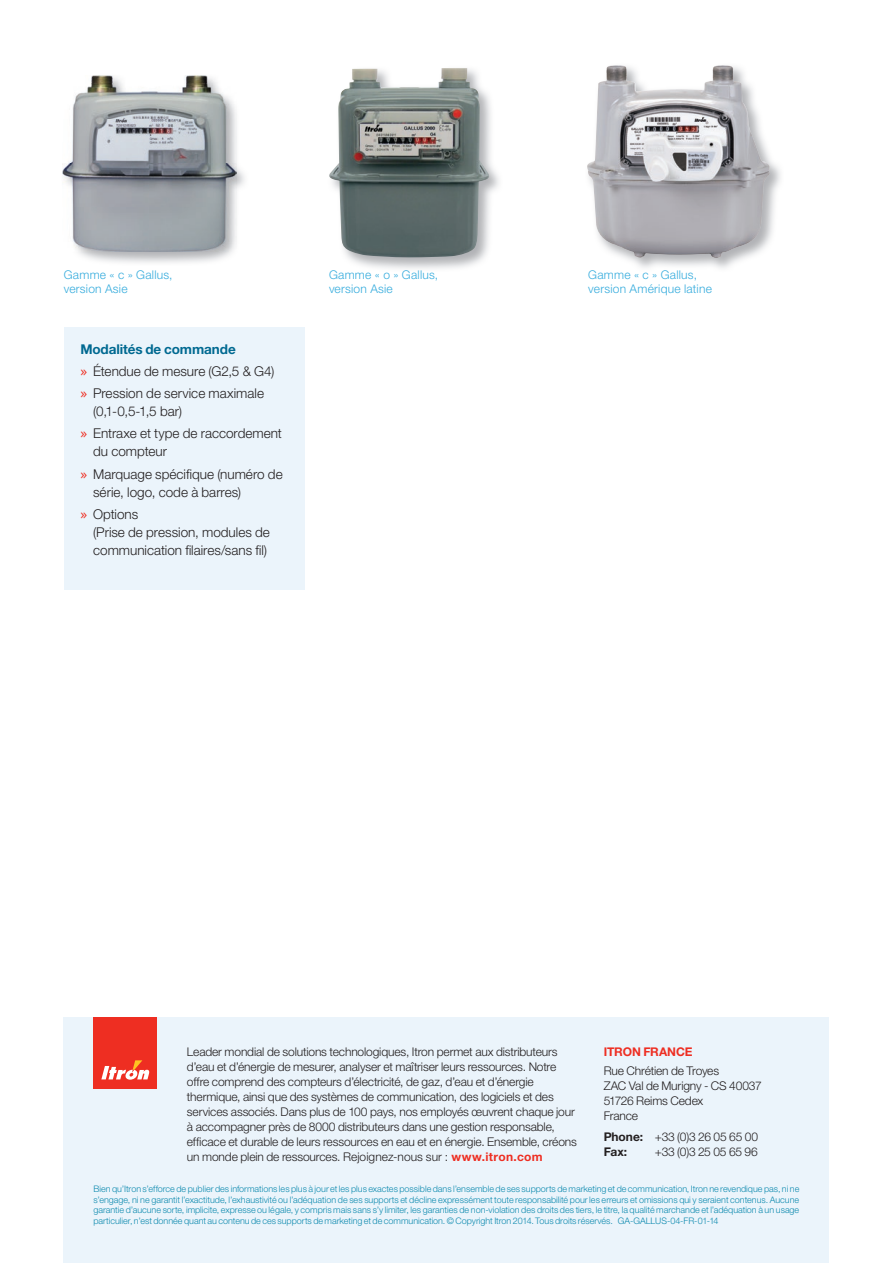
<style>
.page{position:relative;width:893px;height:1263px;background:#fff}
.page>*{position:absolute;margin:0;border:0;box-sizing:border-box;transform-origin:0 0}
.t1{font:300 13.5px/22.2px "Helvetica Neue LT Std";color:#231f20}
.t2{font:300 12px/15px "Helvetica Neue LT Std";letter-spacing:-.01em;color:#231f20}
.t3{font:300 12px/14.4px "Helvetica Neue LT Std";letter-spacing:.02em;color:#36acdd}
.t4{font:700 12px "Helvetica Neue LT Std";letter-spacing:-.01em;color:#ee2e22}
.t5{font:300 9px/10.5px "Helvetica Neue LT Std";color:#0d8aaf;text-align:justify}
.s1{font-weight:700;color:#006991}
.s2{font-family:"Lucida Grande";font-weight:400;color:#ee2e22}
.s3{font-weight:700;color:#ee2e22}
.s4{font-weight:700}
</style>
<div class="page">
<img style="left:623px;top:65px;width:158px;height:203px">
<img style="left:587px;top:65px;width:135px;height:192px">
<img style="left:329px;top:68px;width:164px;height:189px">
<img style="left:78px;top:75px;width:167px;height:188px">
<img style="left:62px;top:76px;width:174px;height:175px">
<div style="left:64px;top:327px;width:241px;height:263px;background:#ebf4fb"></div>
<div style="left:64px;top:1018px;width:765px;height:245px;background:#ebf4fb"></div>
<div style="left:93px;top:1017px;width:64px;height:72px;background:#ee2e22"></div>
<svg style="left:101px;top:1060px;width:49px;height:20px"></svg>
<h2 class="t3" style="left:64px;top:267px;width:110px">Gamme « c » Gallus, version Asie</h2>
<h1 class="t1" style="left:80px;top:337px;width:195px"><span class="s1">Modalités de commande<br></span><span class="s2">»</span> Étendue de mesure (G2,5 &amp; G4) <span class="s2">»</span> Pression de service maximale</h1>
<h1 class="t1" style="left:80px;top:400px;width:203px;text-indent:13px">(0,1-0,5-1,5 bar)<br><span class="s2">»</span> Entraxe et type de raccordement</h1>
<h1 class="t1" style="left:80px;top:440px;width:204px;text-indent:13px">du compteur<br><span class="s2">»</span> Marquage spécifique (numéro de</h1>
<h1 class="t1" style="left:80px;top:480px;width:162px;text-indent:13px">série, logo, code à barres) <span class="s2">»</span> Options</h1>
<h1 class="t1" style="left:93px;top:523px;width:178px;line-height:18px">(Prise de pression, modules de communication filaires/sans fil)</h1>
<h2 class="t3" style="left:329px;top:267px;width:111px">Gamme « o » Gallus, version Asie</h2>
<h2 class="t3" style="left:588px;top:267px;width:125px">Gamme « c » Gallus, version Amérique latine</h2>
<p class="t2" style="left:187px;top:1044px;width:391px">Leader mondial de solutions technologiques, Itron permet aux distributeurs d’eau et d’énergie de mesurer, analyser et maîtriser leurs ressources. Notre offre comprend des compteurs d’électricité, de gaz, d’eau et d’énergie thermique, ainsi que des systèmes de communication, des logiciels et des services associés. Dans plus de 100 pays, nos employés œuvrent chaque jour à accompagner près de 8000 distributeurs dans une gestion responsable, efficace et durable de leurs ressources en eau et en énergie. Ensemble, créons un monde plein de ressources. Rejoignez-nous sur : <span class="s3">www.itron.com</span></p>
<h2 class="t4" style="left:604px;top:1044px;width:90px">ITRON FRANCE</h2>
<h2 class="t2" style="left:604px;top:1063px;width:160px">Rue Chrétien de Troyes<br>ZAC Val de Murigny - CS 40037<br>51726 Reims Cedex<br>France</h2>
<h2 class="t2" style="left:604px;top:1128px;width:156px"><span class="s4">Phone:</span> +33 (0)3 26 05 65 00<br><span class="s4">Fax:</span></h2>
<h2 class="t2" style="left:655px;top:1143px;width:105px">+33 (0)3 25 05 65 96</h2>
<p class="t5" style="left:93px;top:1183px;width:707px">Bien qu’Itron s’efforce de publier des informations les plus à jour et les plus exactes possible dans l’ensemble de ses supports de marketing et de communication, Itron ne revendique pas, ni ne s’engage, ni ne garantit l’exactitude, l’exhaustivité ou l’adéquation de ses supports et décline expressément toute responsabilité pour les erreurs et omissions qui y seraient contenus. Aucune garantie d’aucune sorte, implicite, expresse ou légale, y compris mais sans s’y limiter, les garanties de non-violation des droits des tiers, le titre, la qualité marchande et l’adéquation à un usage particulier, n’est donnée quant au contenu de ces supports de marketing et de communication. © Copyright Itron 2014. Tous droits réservés. GA-GALLUS-04-FR-01-14</p>
</div>
